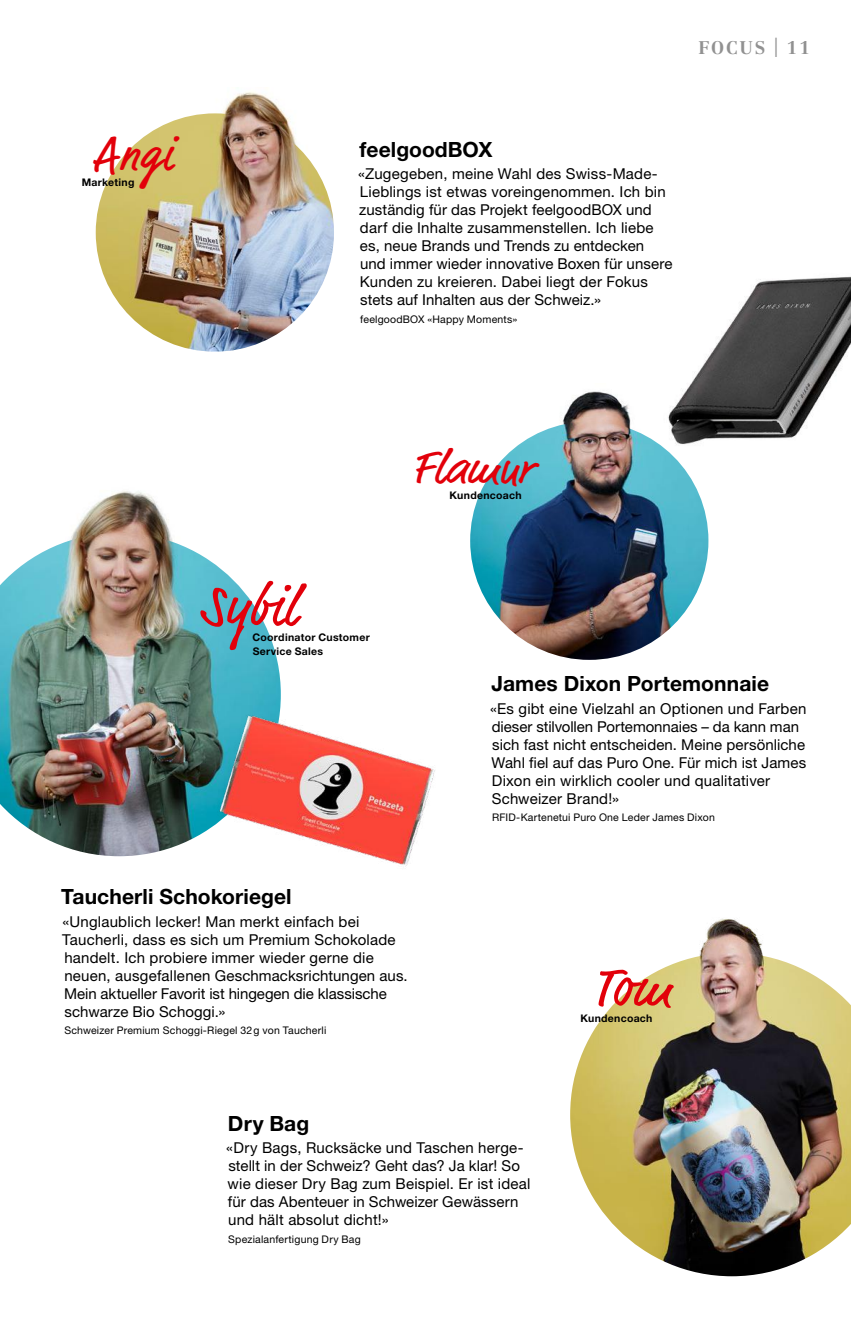
<style>
.page{position:relative;width:851px;height:1319px;background:#fff}
.page>*{position:absolute;margin:0;border:0;box-sizing:border-box;transform-origin:0 0}
.t1{font:57px "Market Pro";color:#e2000a}
.t2{font:48px "Market Pro";letter-spacing:.015em;color:#e2000a}
.t3{font:700 21px "Helvetica Neue LT Std";letter-spacing:.005em;color:#000}
.t4{font:700 18px "Centennial LT Std";letter-spacing:.1em;color:#919191}
.t5{font:15px/18px "Helvetica Neue LT Std";letter-spacing:.01em;color:#000}
.t6{font:10.5px "Helvetica Neue LT Std";letter-spacing:.02em;color:#000}
.t7{font:700 10.5px/13.5px "Helvetica Neue LT Std";letter-spacing:.025em;color:#000}
.s1{font-family:"Helvetica Neue LT Std";font-weight:300;font-size:27px}
</style>
<div class="page">
<img style="left:700px;top:918px;width:62px;height:34px">
<img style="left:649px;top:276px;width:201px;height:215px">
<img style="left:73px;top:491px;width:97px;height:42px">
<img style="left:223px;top:92px;width:94px;height:78px">
<img style="left:562px;top:391px;width:69px;height:37px">
<img style="left:0;top:533px;width:281px;height:323px">
<img style="left:470px;top:421px;width:238px;height:238px;border-radius:119px">
<img style="left:96px;top:113px;width:238px;height:238px;border-radius:119px">
<img style="left:570px;top:952px;width:280px;height:323px">
<img style="left:215px;top:714px;width:220px;height:153px">
<h2 class="t2" style="left:93px;top:122px;width:81px">Angi</h2>
<p class="t7" style="left:82px;top:175px;width:54px">Marketing</p>
<p class="t4" style="left:698px;top:37px;width:113px">FOCUS <span class="s1">I</span> 11</p>
<h3 class="t3" style="left:359px;top:136px;width:134px">feelgoodBOX</h3>
<p class="t5" style="left:358px;top:165px;width:316px">«Zugegeben, meine Wahl des Swiss-Made-Lieblings ist etwas voreingenommen. Ich bin zuständig für das Projekt feelgoodBOX und darf die Inhalte zusammenstellen. Ich liebe es, neue Brands und Trends zu entdecken<br>und immer wieder innovative Boxen für unsere Kunden zu kreieren. Dabei liegt der Fokus stets auf Inhalten aus der Schweiz.»</p>
<p class="t6" style="left:360px;top:313px;width:159px">feelgoodBOX «Happy Moments»</p>
<h1 class="t1" style="left:199px;top:568px;width:98px">Sybil</h1>
<p class="t7" style="left:252px;top:630px;width:119px">Coordinator Customer<br>Service Sales</p>
<h2 class="t2" style="left:412px;top:435px;width:121px">Flamur</h2>
<p class="t7" style="left:449px;top:488px;width:73px">Kundencoach</p>
<h3 class="t3" style="left:491px;top:670px;width:279px">James Dixon Portemonnaie</h3>
<p class="t5" style="left:490px;top:699px;width:318px">«Es gibt eine Vielzahl an Optionen und Farben dieser stilvollen Portemonnaies – da kann man sich fast nicht entscheiden. Meine persönliche Wahl fiel auf das Puro One. Für mich ist James Dixon ein wirklich cooler und qualitativer Schweizer Brand!»</p>
<p class="t6" style="left:492px;top:811px;width:224px">RFID-Kartenetui Puro One Leder James Dixon</p>
<h3 class="t3" style="left:61px;top:883px;width:232px">Taucherli Schokoriegel</h3>
<p class="t5" style="left:62px;top:911px;width:347px">«Unglaublich lecker! Man merkt einfach bei Taucherli, dass es sich um Premium Schokolade handelt. Ich probiere immer wieder gerne die neuen, ausgefallenen Geschmacksrichtungen aus.<br>Mein aktueller Favorit ist hingegen die klassische schwarze Bio Schoggi.»</p>
<p class="t6" style="left:64px;top:1024px;width:263px">Schweizer Premium Schoggi-Riegel 32g von Taucherli</p>
<h3 class="t3" style="left:228px;top:1110px;width:83px">Dry Bag</h3>
<p class="t5" style="left:226px;top:1138px;width:306px">«Dry Bags, Rucksäcke und Taschen herge&shy;stellt in der Schweiz? Geht das? Ja klar! So wie dieser Dry Bag zum Beispiel. Er ist ideal für das Abenteuer in Schweizer Gewässern und hält absolut dicht!»</p>
<p class="t6" style="left:228px;top:1232px;width:134px">Spezialanfertigung Dry Bag</p>
<h1 class="t1" style="left:592px;top:948px;width:74px">Tom</h1>
<p class="t7" style="left:580px;top:1010px;width:73px">Kundencoach</p>
</div>
